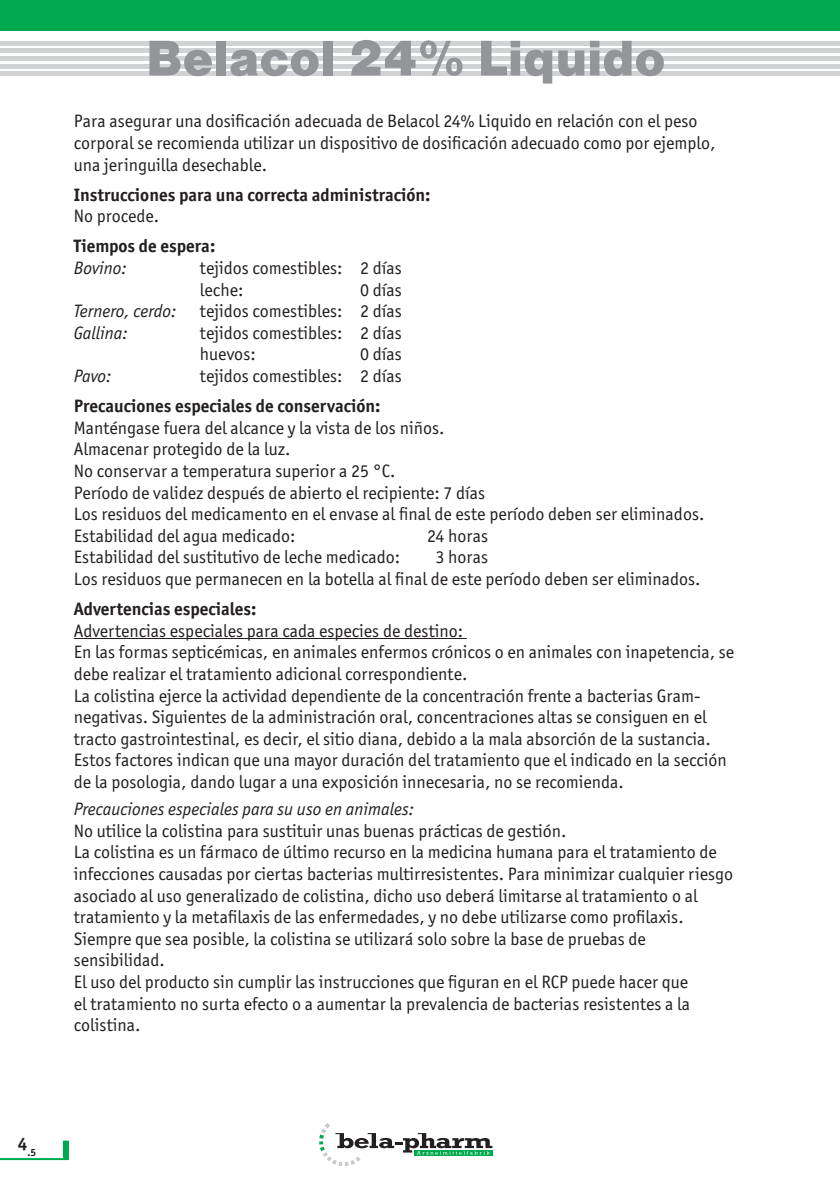
<style>
.page{position:relative;width:840px;height:1191px;background:#fff}
.page>*{position:absolute;margin:0;border:0;box-sizing:border-box;transform-origin:0 0}
.Produktname{font:52px "Nimbus San D Blac";color:#939598}
.Fließtext{font:18px/21.6px "Officina San Itc T";color:#231f20}
.Ü-Absatz{font:700 18px "Officina San Itc T";color:#231f20}
.Fließtext-2{font:italic 18px "Officina San Itc T";color:#231f20}
.Ü-Absatz-2{font:700 10.4px "Officina San Itc T";color:#231f20}
</style>
<div class="page">
<svg style="left:319px;top:1123px;width:173px;height:43px"></svg>
<div style="left:63px;top:1140px;width:6px;height:18px;background:#00a94e"></div>
<hr style="left:0;top:1158px;width:69px;height:2px;background:#00a94e">
<hr style="left:0;top:41px;width:839px;height:4px;background:#d1d2d4">
<hr style="left:0;top:49px;width:839px;height:4px;background:#d1d2d4">
<hr style="left:0;top:56px;width:839px;height:4px;background:#d1d2d4">
<hr style="left:0;top:64px;width:839px;height:4px;background:#d1d2d4">
<hr style="left:0;top:72px;width:839px;height:4px;background:#d1d2d4">
<div style="left:0;top:0;width:839px;height:31px;background:#00a94e"></div>
<hr style="left:74px;top:638px;width:392px;height:1px;background:#231f20">
<p class="Produktname" style="left:146px;top:28px;width:520px">Belacol 24% Liquido</p>
<p class="Fließtext" style="left:74px;top:110px;width:642px">Para asegurar una dosificación adecuada de Belacol 24% Liquido en relación con el peso corporal se recomienda utilizar un dispositivo de dosificación adecuado como por ejemplo, una jeringuilla desechable.</p>
<p class="Ü-Absatz" style="left:74px;top:183px;width:358px">Instrucciones para una correcta administración:</p>
<p class="Fließtext" style="left:74px;top:205px;width:87px">No procede.</p>
<p class="Ü-Absatz" style="left:74px;top:235px;width:143px">Tiempos de espera:</p>
<p class="Fließtext-2" style="left:74px;top:258px;width:54px">Bovino:</p>
<p class="Fließtext" style="left:200px;top:257px;width:203px">tejidos comestibles: 2 días</p>
<p class="Fließtext" style="left:200px;top:278px;width:45px">leche:</p>
<p class="Fließtext" style="left:360px;top:278px;width:43px">0 días</p>
<p class="Fließtext-2" style="left:74px;top:301px;width:104px">Ternero, cerdo:</p>
<p class="Fließtext" style="left:200px;top:300px;width:203px">tejidos comestibles: 2 días</p>
<p class="Fließtext-2" style="left:74px;top:323px;width:56px">Gallina:</p>
<p class="Fließtext" style="left:200px;top:322px;width:203px">tejidos comestibles: 2 días</p>
<p class="Fließtext" style="left:200px;top:343px;width:57px">huevos:</p>
<p class="Fließtext" style="left:360px;top:343px;width:43px">0 días</p>
<p class="Fließtext-2" style="left:74px;top:366px;width:39px">Pavo:</p>
<p class="Fließtext" style="left:200px;top:365px;width:203px">tejidos comestibles: 2 días</p>
<p class="Ü-Absatz" style="left:74px;top:395px;width:308px">Precauciones especiales de conservación:</p>
<p class="Fließtext" style="left:74px;top:417px;width:372px">Manténgase fuera del alcance y la vista de los niños.</p>
<p class="Fließtext" style="left:74px;top:438px;width:218px">Almacenar protegido de la luz.</p>
<p class="Fließtext" style="left:74px;top:460px;width:323px">No conservar a temperatura superior a 25 °C.</p>
<p class="Fließtext" style="left:74px;top:481px;width:413px">Período de validez después de abierto el recipiente: 7 días</p>
<p class="Fließtext" style="left:74px;top:503px;width:631px">Los residuos del medicamento en el envase al final de este período deben ser eliminados.</p>
<p class="Fließtext" style="left:74px;top:525px;width:223px">Estabilidad del agua medicado:</p>
<p class="Fließtext" style="left:427px;top:525px;width:63px">24 horas</p>
<p class="Fließtext" style="left:74px;top:546px;width:327px">Estabilidad del sustitutivo de leche medicado:</p>
<p class="Fließtext" style="left:435px;top:546px;width:54px">3 horas</p>
<p class="Fließtext" style="left:74px;top:568px;width:628px">Los residuos que permanecen en la botella al final de este período deben ser eliminados.</p>
<p class="Ü-Absatz" style="left:74px;top:598px;width:184px">Advertencias especiales:</p>
<p class="Fließtext" style="left:74px;top:619px;width:390px">Advertencias especiales para cada especies de destino:</p>
<p class="Fließtext" style="left:74px;top:641px;width:661px">En las formas septicémicas, en animales enfermos crónicos o en animales con inapetencia, se debe realizar el tratamiento adicional correspondiente.</p>
<p class="Fließtext" style="left:74px;top:684px;width:654px">La colistina ejerce la actividad dependiente de la concentración frente a bacterias Gram&shy;negativas. Siguientes de la administración oral, concentraciones altas se consiguen en el tracto gastrointestinal, es decir, el sitio diana, debido a la mala absorción de la sustancia.<br>Estos factores indican que una mayor duración del tratamiento que el indicado en la sección de la posologia, dando lugar a una exposición innecesaria, no se recomienda.</p>
<p class="Fließtext-2" style="left:74px;top:799px;width:342px">Precauciones especiales para su uso en animales:</p>
<p class="Fließtext" style="left:74px;top:820px;width:494px">No utilice la colistina para sustituir unas buenas prácticas de gestión.</p>
<p class="Fließtext" style="left:74px;top:841px;width:660px">La colistina es un fármaco de último recurso en la medicina humana para el tratamiento de infecciones causadas por ciertas bacterias multirresistentes. Para minimizar cualquier riesgo asociado al uso generalizado de colistina, dicho uso deberá limitarse al tratamiento o al tratamiento y la metafilaxis de las enfermedades, y no debe utilizarse como profilaxis.</p>
<p class="Fließtext" style="left:74px;top:928px;width:573px">Siempre que sea posible, la colistina se utilizará solo sobre la base de pruebas de sensibilidad.</p>
<p class="Fließtext" style="left:74px;top:971px;width:617px;text-align:justify">El uso del producto sin cumplir las instrucciones que figuran en el RCP puede hacer que el tratamiento no surta efecto o a aumentar la prevalencia de bacterias resistentes a la colistina.</p>
<p class="Ü-Absatz-2" style="left:18px;top:1145px;width:20px"><sup>4</sup>.5</p>
</div>
